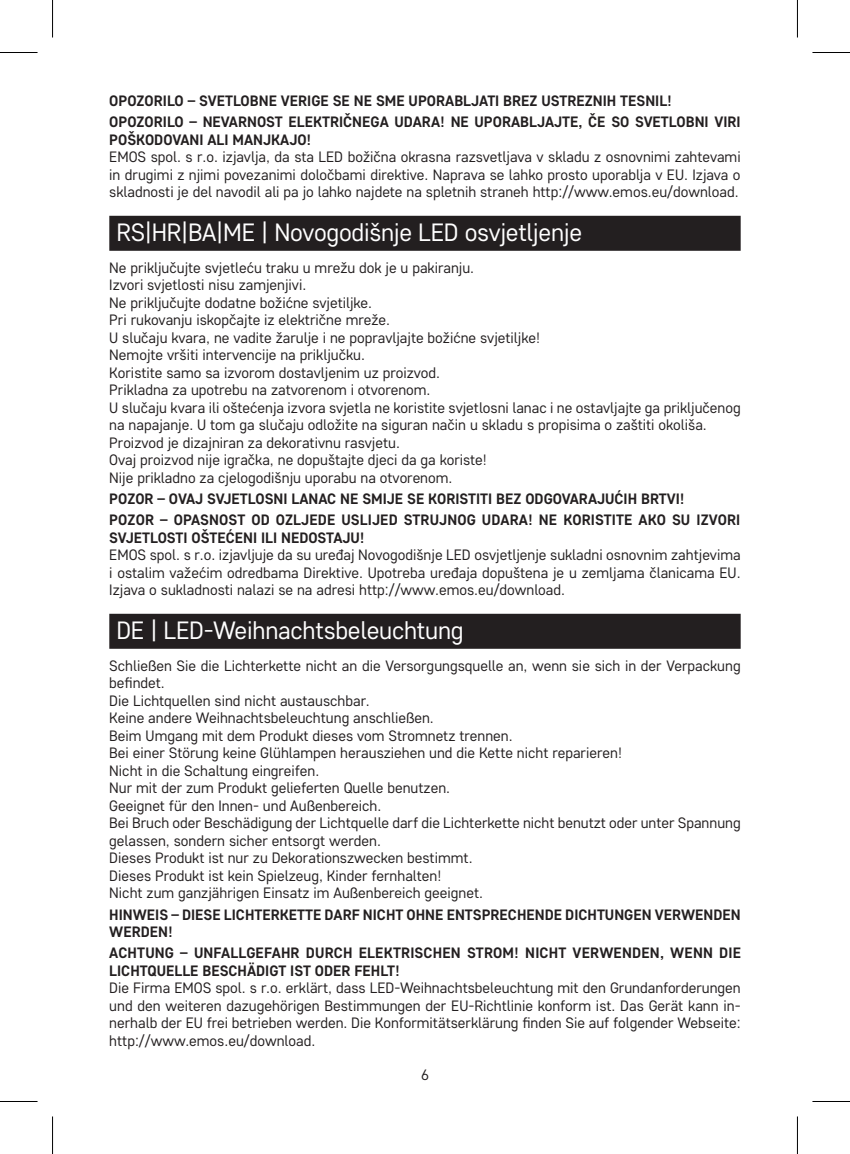
<style>
.page{position:relative;width:850px;height:1154px;background:#fff}
.page>*{position:absolute;margin:0;border:0;box-sizing:border-box;transform-origin:0 0}
.t1{font:25px "Core Sans D35";letter-spacing:-.01em;color:#fff}
.t2{font:15px/17.5px "Core Sans D35";color:#231f20;text-align:justify}
.t3{font:700 15px/21px "Core Sans D55";color:#231f20}
</style>
<div class="page">
<div style="left:109px;top:216px;width:631px;height:35px;background:#231f20"></div>
<div style="left:109px;top:614px;width:631px;height:35px;background:#231f20"></div>
<hr style="left:0;top:52px;width:38px;height:1px;background:#000">
<hr style="left:812px;top:52px;width:37px;height:1px;background:#000">
<hr style="left:0;top:1101px;width:38px;height:1px;background:#000">
<hr style="left:812px;top:1101px;width:37px;height:1px;background:#000">
<hr style="left:52px;top:0;width:1px;height:38px;background:#000">
<hr style="left:52px;top:1116px;width:1px;height:38px;background:#000">
<hr style="left:796px;top:0;width:1px;height:38px;background:#000">
<hr style="left:796px;top:1116px;width:1px;height:38px;background:#000">
<p class="t3" style="left:109px;top:90px;width:632px">OPOZORILO – SVETLOBNE VERIGE SE NE SME UPORABLJATI BREZ USTREZNIH TESNIL!<br>OPOZORILO – NEVARNOST ELEKTRIČNEGA UDARA! NE UPORABLJAJTE, ČE SO SVETLOBNI VIRI</p>
<p class="t3" style="left:109px;top:128px;width:203px">POŠKODOVANI ALI MANJKAJO!</p>
<p class="t2" style="left:109px;top:148px;width:632px">EMOS spol. s r.o. izjavlja, da sta LED božična okrasna razsvetljava v skladu z osnovnimi zahtevami in drugimi z njimi povezanimi določbami direktive. Naprava se lahko prosto uporablja v EU. Izjava o skladnosti je del navodil ali pa jo lahko najdete na spletnih straneh http://www.emos.eu/download.</p>
<h1 class="t1" style="left:116px;top:216px;width:467px">RS|HR|BA|ME | Novogodišnje LED osvjetljenje</h1>
<p class="t2" style="left:109px;top:258px;width:632px;text-align:left">Ne priključujte svjetleću traku u mrežu dok je u pakiranju.<br>Izvori svjetlosti nisu zamjenjivi.<br>Ne priključujte dodatne božićne svjetiljke.<br>Pri rukovanju iskopčajte iz električne mreže.<br>U slučaju kvara, ne vadite žarulje i ne popravljajte božićne svjetiljke!<br>Nemojte vršiti intervencije na priključku.<br>Koristite samo sa izvorom dostavljenim uz proizvod.<br>Prikladna za upotrebu na zatvorenom i otvorenom.<br>U slučaju kvara ili oštećenja izvora svjetla ne koristite svjetlosni lanac i ne ostavljajte ga priključenog na napajanje. U tom ga slučaju odložite na siguran način u skladu s propisima o zaštiti okoliša.<br>Proizvod je dizajniran za dekorativnu rasvjetu.<br>Ovaj proizvod nije igračka, ne dopuštajte djeci da ga koriste!<br>Nije prikladno za cjelogodišnju uporabu na otvorenom.</p>
<p class="t3" style="left:109px;top:488px;width:632px">POZOR – OVAJ SVJETLOSNI LANAC NE SMIJE SE KORISTITI BEZ ODGOVARAJUĆIH BRTVI!<br>POZOR – OPASNOST OD OZLJEDE USLIJED STRUJNOG UDARA! NE KORISTITE AKO SU IZVORI</p>
<p class="t3" style="left:109px;top:526px;width:257px">SVJETLOSTI OŠTEĆENI ILI NEDOSTAJU!</p>
<p class="t2" style="left:109px;top:546px;width:632px">EMOS spol. s r.o. izjavljuje da su uređaj Novogodišnje LED osvjetljenje sukladni osnovnim zahtjevima i ostalim važećim odredbama Direktive. Upotreba uređaja dopuštena je u zemljama članicama EU.<br>Izjava o sukladnosti nalazi se na adresi http://www.emos.eu/download.</p>
<h1 class="t1" style="left:116px;top:614px;width:348px">DE | LED-Weihnachtsbeleuchtung</h1>
<p class="t2" style="left:109px;top:656px;width:632px;text-align:left">Schließen Sie die Lichterkette nicht an die Versorgungsquelle an, wenn sie sich in der Verpackung befindet.<br>Die Lichtquellen sind nicht austauschbar.<br>Keine andere Weihnachtsbeleuchtung anschließen.<br>Beim Umgang mit dem Produkt dieses vom Stromnetz trennen.<br>Bei einer Störung keine Glühlampen herausziehen und die Kette nicht reparieren!<br>Nicht in die Schaltung eingreifen.<br>Nur mit der zum Produkt gelieferten Quelle benutzen.<br>Geeignet für den Innen- und Außenbereich.<br>Bei Bruch oder Beschädigung der Lichtquelle darf die Lichterkette nicht benutzt oder unter Spannung gelassen, sondern sicher entsorgt werden.<br>Dieses Produkt ist nur zu Dekorationszwecken bestimmt.<br>Dieses Produkt ist kein Spielzeug, Kinder fernhalten!<br>Nicht zum ganzjährigen Einsatz im Außenbereich geeignet.</p>
<p class="t3" style="left:109px;top:905px;width:632px;line-height:17.5px">HINWEIS – DIESE LICHTERKETTE DARF NICHT OHNE ENTSPRECHENDE DICHTUNGEN VERWENDEN<br>WERDEN!</p>
<p class="t3" style="left:109px;top:944px;width:633px;line-height:17.5px">ACHTUNG – UNFALLGEFAHR DURCH ELEKTRISCHEN STROM! NICHT VERWENDEN, WENN DIE<br>LICHTQUELLE BESCHÄDIGT IST ODER FEHLT!</p>
<p class="t2" style="left:109px;top:978px;width:632px">Die Firma EMOS spol. s r.o. erklärt, dass LED-Weihnachtsbeleuchtung mit den Grundanforderungen und den weiteren dazugehörigen Bestimmungen der EU-Richtlinie konform ist. Das Gerät kann in&shy;nerhalb der EU frei betrieben werden. Die Konformitätserklärung finden Sie auf folgender Webseite: http://www.emos.eu/download.</p>
<p class="t2" style="left:421px;top:1066px;width:9px">6</p>
</div>
